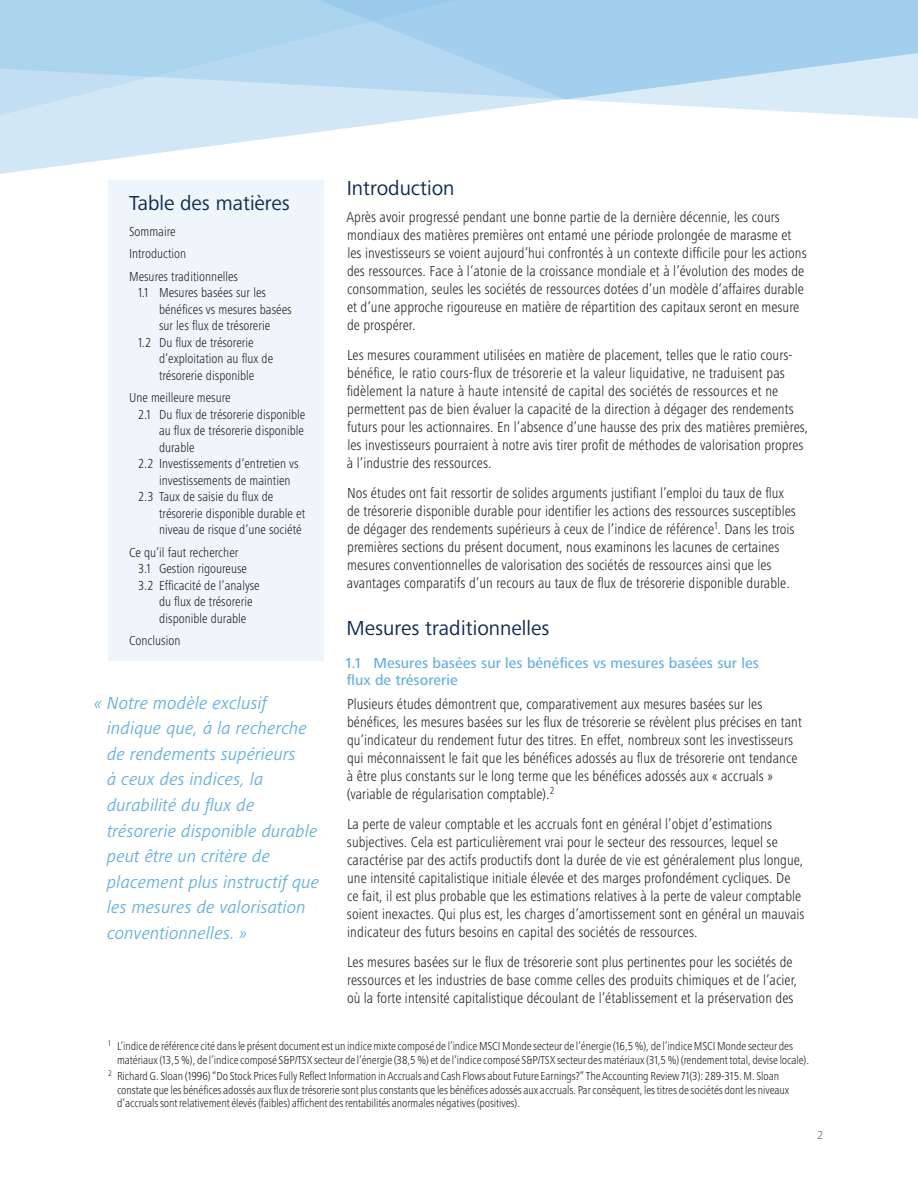
<style>
.page{position:relative;width:918px;height:1188px;background:#fff}
.page>*{position:absolute;margin:0;border:0;box-sizing:border-box;transform-origin:0 0}
.t1{font:21px "Frutiger Next Pro";color:#0d2b51}
.t2{font:italic 18px/25.5px "Frutiger Next Pro";letter-spacing:.01em;color:#67b1e2;scale:.95 1}
.t3{font:300 condensed 15px/18px "Frutiger Next Pro";letter-spacing:.005em;color:#231f20}
.t4{font:500 15px/16.5px "Frutiger Next Pro";letter-spacing:.005em;color:#67b1e2}
.t5{font:300 condensed 13.5px/22.5px "Frutiger Next Pro";color:#231f20}
.t6{font:300 condensed 12px/13.5px "Frutiger Next Pro";letter-spacing:-.005em;color:#231f20}
.t7{font:300 12px "Frutiger Next Pro";color:#63717d}
</style>
<div class="page">
<svg style="left:0;top:119px;width:416px;height:55px"></svg>
<svg style="left:509px;top:99px;width:408px;height:20px"></svg>
<svg style="left:0;top:0;width:509px;height:119px;background:#badbf1"></svg>
<svg style="left:286px;top:0;width:631px;height:99px;background:#aed5ef"></svg>
<svg style="left:917px;top:0;width:1px;height:119px"></svg>
<div style="left:108px;top:180px;width:216px;height:481px;background:#eef5fb"></div>
<h1 class="t1" style="left:347px;top:176px;width:109px">Introduction</h1>
<p class="t3" style="left:346px;top:208px;width:462px">Après avoir progressé pendant une bonne partie de la dernière décennie, les cours mondiaux des matières premières ont entamé une période prolongée de marasme et les investisseurs se voient aujourd’hui confrontés à un contexte difficile pour les actions des ressources. Face à l’atonie de la croissance mondiale et à l’évolution des modes de consommation, seules les sociétés de ressources dotées d’un modèle d’affaires durable et d’une approche rigoureuse en matière de répartition des capitaux seront en mesure de prospérer.</p>
<p class="t3" style="left:347px;top:346px;width:463px">Les mesures couramment utilisées en matière de placement, telles que le ratio cours&shy;bénéfice, le ratio cours-flux de trésorerie et la valeur liquidative, ne traduisent pas fidèlement la nature à haute intensité de capital des sociétés de ressources et ne permettent pas de bien évaluer la capacité de la direction à dégager des rendements futurs pour les actionnaires. En l’absence d’une hausse des prix des matières premières, les investisseurs pourraient à notre avis tirer profit de méthodes de valorisation propres à l’industrie des ressources.</p>
<p class="t3" style="left:347px;top:484px;width:450px">Nos études ont fait ressortir de solides arguments justifiant l’emploi du taux de flux de trésorerie disponible durable pour identifier les actions des ressources susceptibles de dégager des rendements supérieurs à ceux de l’indice de référence<sup>1</sup>. Dans les trois premières sections du présent document, nous examinons les lacunes de certaines mesures conventionnelles de valorisation des sociétés de ressources ainsi que les avantages comparatifs d’un recours au taux de flux de trésorerie disponible durable.</p>
<h1 class="t1" style="left:346px;top:616px;width:205px">Mesures traditionnelles</h1>
<p class="t4" style="left:346px;top:655px;width:415px">1.1 Mesures basées sur les bénéfices vs mesures basées sur les flux de trésorerie</p>
<p class="t3" style="left:347px;top:695px;width:457px">Plusieurs études démontrent que, comparativement aux mesures basées sur les bénéfices, les mesures basées sur les flux de trésorerie se révèlent plus précises en tant qu’indicateur du rendement futur des titres. En effet, nombreux sont les investisseurs qui méconnaissent le fait que les bénéfices adossés au flux de trésorerie ont tendance à être plus constants sur le long terme que les bénéfices adossés aux « accruals » (variable de régularisation comptable).<sup>2</sup></p>
<p class="t3" style="left:347px;top:815px;width:459px">La perte de valeur comptable et les accruals font en général l’objet d’estimations subjectives. Cela est particulièrement vrai pour le secteur des ressources, lequel se caractérise par des actifs productifs dont la durée de vie est généralement plus longue, une intensité capitalistique initiale élevée et des marges profondément cycliques. De ce fait, il est plus probable que les estimations relatives à la perte de valeur comptable soient inexactes. Qui plus est, les charges d’amortissement sont en général un mauvais indicateur des futurs besoins en capital des sociétés de ressources.</p>
<p class="t3" style="left:347px;top:953px;width:452px">Les mesures basées sur le flux de trésorerie sont plus pertinentes pour les sociétés de ressources et les industries de base comme celles des produits chimiques et de l’acier, où la forte intensité capitalistique découlant de l’établissement et la préservation des</p>
<p class="t6" style="left:117px;top:1039px;width:694px;text-indent:-9px"><sup>1</sup> L’indice de référence cité dans le présent document est un indice mixte composé de l’indice MSCI Monde secteur de l’énergie (16,5 %), de l’indice MSCI Monde secteur des matériaux (13,5 %), de l’indice composé S&amp;P/TSX secteur de l’énergie (38,5 %) et de l’indice composé S&amp;P/TSX secteur des matériaux (31,5 %) (rendement total, devise locale).</p>
<p class="t6" style="left:117px;top:1069px;width:674px;text-indent:-9px"><sup>2</sup> Richard G. Sloan (1996) “Do Stock Prices Fully Reflect Information in Accruals and Cash Flows about Future Earnings?” The Accounting Review 71(3): 289-315. M. Sloan constate que les bénéfices adossés aux flux de trésorerie sont plus constants que les bénéfices adossés aux accruals. Par conséquent, les titres de sociétés dont les niveaux d’accruals sont relativement élevés (faibles) affichent des rentabilités anormales négatives (positives).</p>
<h1 class="t1" style="left:129px;top:191px;width:163px">Table des matières</h1>
<p class="t5" style="left:129px;top:220px;width:111px">Sommaire<br>Introduction<br>Mesures traditionnelles</p>
<p class="t5" style="left:138px;top:281px;width:130px">1.1 Mesures basées sur les</p>
<p class="t5" style="left:159px;top:298px;width:134px">bénéfices vs mesures basées</p>
<p class="t5" style="left:159px;top:314px;width:113px">sur les flux de trésorerie</p>
<p class="t5" style="left:138px;top:331px;width:117px">1.2 Du flux de trésorerie</p>
<p class="t5" style="left:159px;top:347px;width:116px">d’exploitation au flux de</p>
<p class="t5" style="left:159px;top:364px;width:97px">trésorerie disponible</p>
<p class="t5" style="left:129px;top:386px;width:103px">Une meilleure mesure</p>
<p class="t5" style="left:138px;top:403px;width:169px">2.1 Du flux de trésorerie disponible</p>
<p class="t5" style="left:159px;top:419px;width:146px">au flux de trésorerie disponible</p>
<p class="t5" style="left:159px;top:436px;width:37px">durable</p>
<p class="t5" style="left:138px;top:452px;width:162px">2.2 Investissements d’entretien vs</p>
<p class="t5" style="left:159px;top:469px;width:133px">investissements de maintien</p>
<p class="t5" style="left:138px;top:485px;width:137px">2.3 Taux de saisie du flux de</p>
<p class="t5" style="left:159px;top:502px;width:148px">trésorerie disponible durable et</p>
<p class="t5" style="left:159px;top:518px;width:144px">niveau de risque d’une société</p>
<p class="t5" style="left:129px;top:541px;width:111px">Ce qu’il faut rechercher</p>
<p class="t5" style="left:138px;top:557px;width:110px">3.1 Gestion rigoureuse</p>
<p class="t5" style="left:138px;top:574px;width:123px">3.2 Efficacité de l’analyse</p>
<p class="t5" style="left:159px;top:590px;width:95px">du flux de trésorerie</p>
<p class="t5" style="left:159px;top:607px;width:89px">disponible durable</p>
<p class="t5" style="left:129px;top:629px;width:53px">Conclusion</p>
<p class="t2" style="left:107px;top:690px;width:225px;text-indent:-13px">« Notre modèle exclusif indique que, à la recherche de rendements supérieurs<br>à ceux des indices, la durabilité du flux de trésorerie disponible durable peut être un critère de placement plus instructif que les mesures de valorisation conventionnelles. »</p>
<p class="t7" style="left:817px;top:1129px;width:8px">2</p>
</div>
